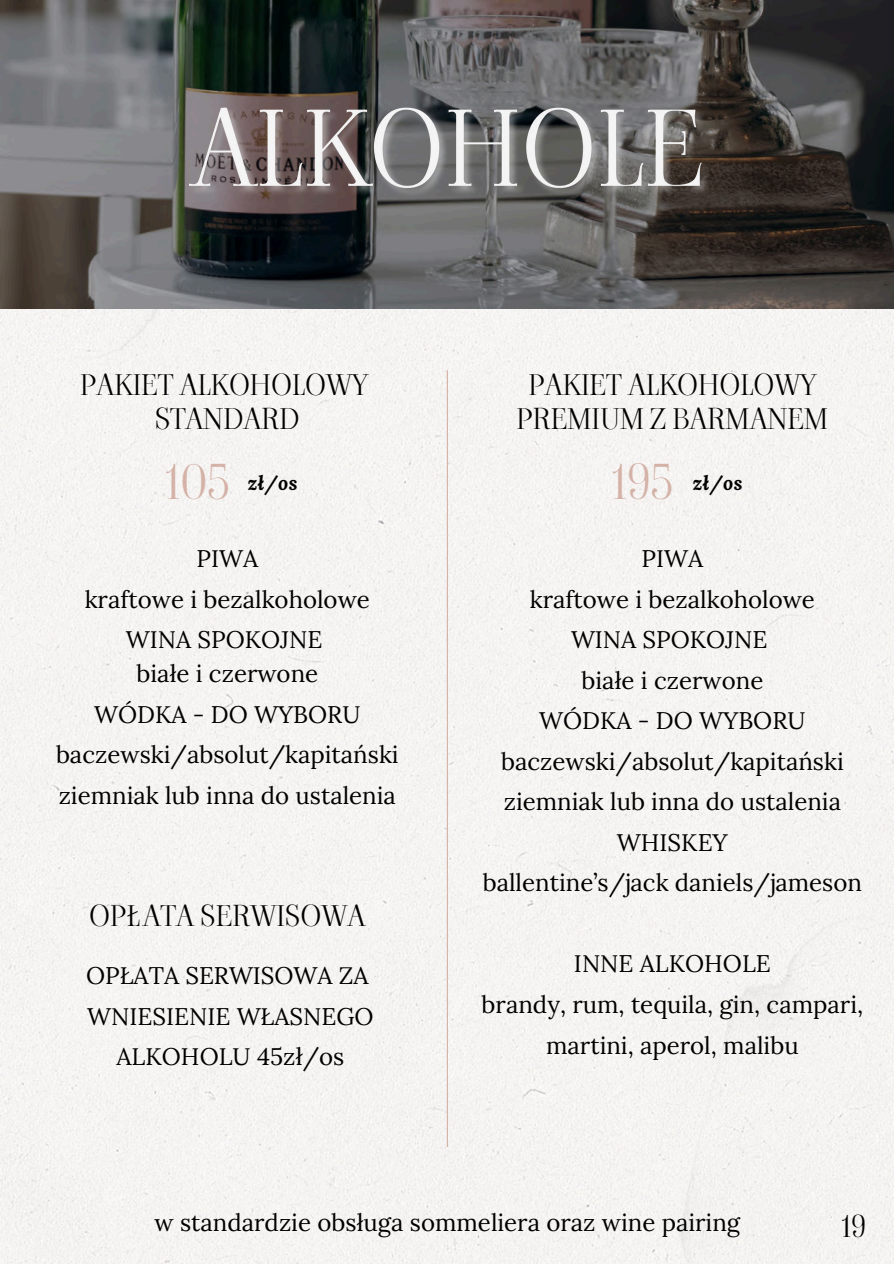
<style>
.page{position:relative;width:894px;height:1264px;background:#fff}
.page>*{position:absolute;margin:0;border:0;box-sizing:border-box;transform-origin:0 0}
.t1{font:47.85px "Viaoda Libre";color:#d4b2a7}
.t2{font:30px "Viaoda Libre";color:#000}
.t3{font:28.35px/33.8px "Viaoda Libre";color:#000;text-align:center}
.t4{font:24px/40.5px "Lora";color:#000;text-align:center}
.t5{font:italic 700 19.8px "Lora";letter-spacing:.02em;color:#000}
</style>
<div class="page">
<div style="left:0;top:308px;width:893px;height:955px;background:#f5f4f2"></div>
<div style="left:0;top:308px;width:277px;height:57px;background:#f5f4f2"></div>
<div style="left:668px;top:910px;width:225px;height:353px;background:#f4f3f1"></div>
<img style="left:0;top:0;width:893px;height:308px">
<hr style="left:446px;top:370px;width:2px;height:776px;background:#d4b2a7">
<img style="left:176px;top:80px;width:545px;height:144px">
<p class="t3" style="left:80px;top:368px;width:289px">PAKIET ALKOHOLOWY<br>STANDARD</p>
<p class="t3" style="left:516px;top:368px;width:313px">PAKIET ALKOHOLOWY<br>PREMIUM Z BARMANEM</p>
<p class="t1" style="left:164px;top:448px;width:67px">105</p>
<h3 class="t1" style="left:611px;top:448px;width:63px">195</h3>
<p class="t5" style="left:248px;top:469px;width:51px">zł/os</p>
<h2 class="t5" style="left:692px;top:469px;width:51px">zł/os</h2>
<p class="t4" style="left:85px;top:538px;width:286px">PIWA<br>kraftowe i bezalkoholowe<br>WINA SPOKOJNE</p>
<p class="t4" style="left:56px;top:653px;width:344px">białe i czerwone<br>WÓDKA - DO WYBORU baczewski/absolut/kapitański ziemniak lub inna do ustalenia</p>
<p class="t3" style="left:89px;top:899px;width:277px">OPŁATA SERWISOWA</p>
<p class="t4" style="left:86px;top:955px;width:289px">OPŁATA SERWISOWA ZA<br>WNIESIENIE WŁASNEGO<br>ALKOHOLU 45zł/os</p>
<h5 class="t4" style="left:482px;top:538px;width:381px">PIWA<br>kraftowe i bezalkoholowe<br>WINA SPOKOJNE<br>białe i czerwone<br>WÓDKA - DO WYBORU baczewski/absolut/kapitański ziemniak lub inna do ustalenia<br>WHISKEY<br>ballentine’s/jack daniels/jameson</h5>
<h3 class="t4" style="left:481px;top:943px;width:383px">INNE ALKOHOLE<br>brandy, rum, tequila, gin, campari, martini, aperol, malibu</h3>
<h3 class="t4" style="left:154px;top:1201px;width:587px">w standardzie obsługa sommeliera oraz wine pairing</h3>
<h2 class="t2" style="left:840px;top:1205px;width:26px">19</h2>
</div>
